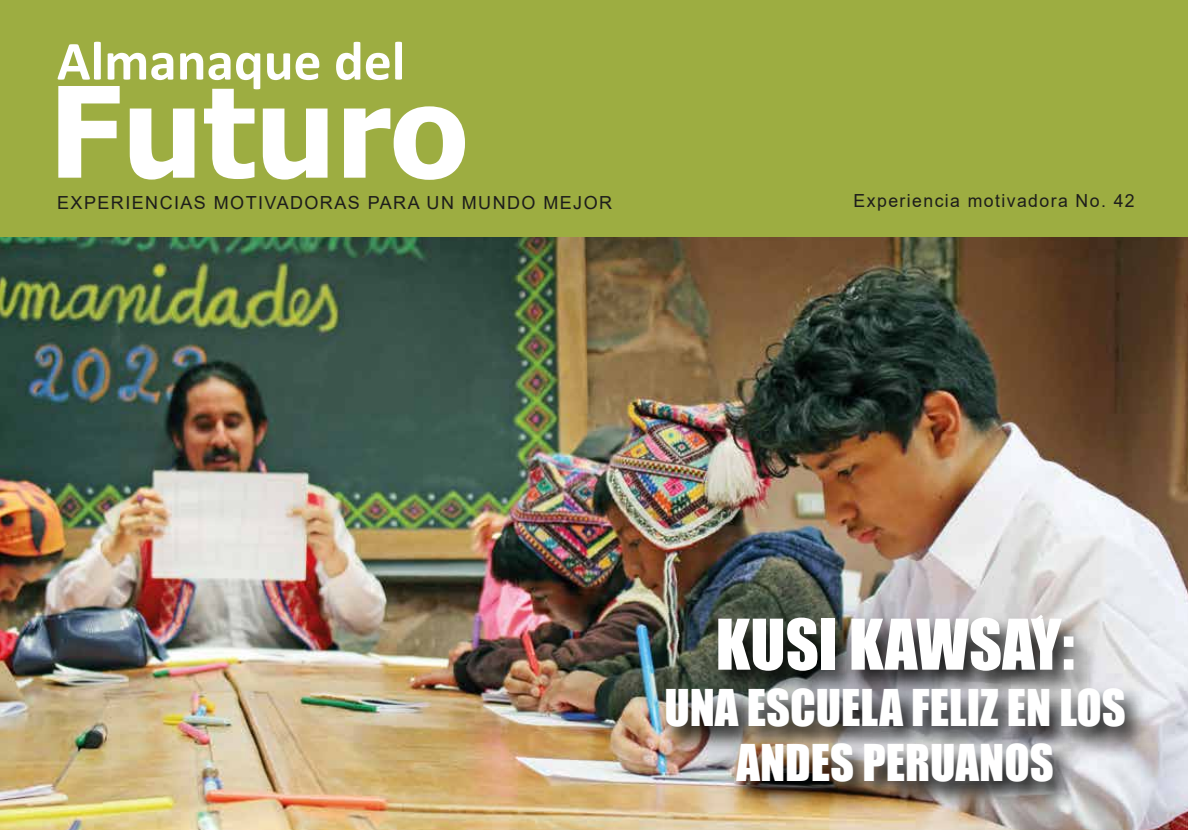
<style>
.page{position:relative;width:1188px;height:830px;background:#fff}
.page>*{position:absolute;margin:0;border:0;box-sizing:border-box;transform-origin:0 0}
.t1{font:700 126px "Tahoma";color:#fff}
.t2{font:64.5px "Impact";color:#fff}
.t3{font:700 55.5px "Calibri";color:#fff}
.t4{font:46.5px/55.8px "Impact";color:#fff;text-align:center}
.t5{font:18px "Arial";letter-spacing:.08em;color:#1d1d1b}
</style>
<div class="page">
<img style="left:0;top:236px;width:1188px;height:593px">
<div style="left:0;top:0;width:1188px;height:236px;background:#9dad41"></div>
<img style="left:603px;top:601px;width:585px;height:228px">
<svg style="left:1033px;top:611px;width:13px;height:13px"></svg>
<h3 class="t3" style="left:57px;top:22px;width:350px">Almanaque del</h3>
<h1 class="t1" style="left:49px;top:43px;width:421px">Futuro</h1>
<p class="t5" style="left:57px;top:190px;width:556px">EXPERIENCIAS MOTIVADORAS PARA UN MUNDO MEJOR</p>
<p class="t5" style="left:854px;top:189px;width:283px">Experiencia motivadora No. 42</p>
<h2 class="t2" style="left:716px;top:594px;width:360px">KUSI KAWSAY:</h2>
<h3 class="t4" style="left:664px;top:678px;width:463px">UNA ESCUELA FELIZ EN LOS<br>ANDES PERUANOS</h3>
</div>
